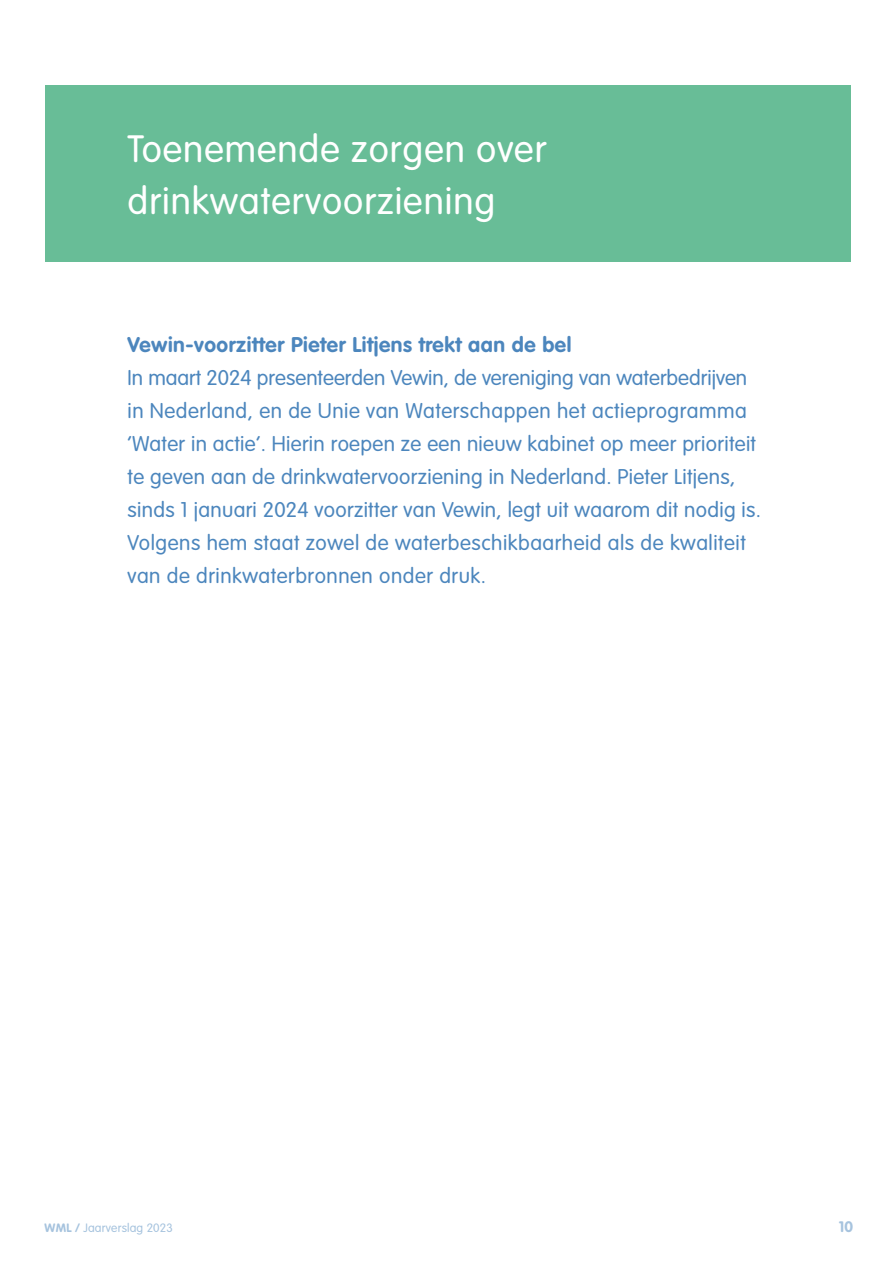
<style>
.page{position:relative;width:893px;height:1263px;background:#fff}
.page>*{position:absolute;margin:0;border:0;box-sizing:border-box;transform-origin:0 0}
.t1{font:300 37.5px "VAG Rounded Std";letter-spacing:.025em;color:#fff}
.t2{font:300 21px/33px "VAG Rounded Std";letter-spacing:.015em;color:#4c86bd}
.t3{font:700 21px "VAG Rounded Std";letter-spacing:.025em;color:#4c86bd}
.t4{font:700 15px "VAG Rounded Std";color:#a6c3de}
.t5{font:300 12px "VAG Rounded Std";letter-spacing:.015em;color:#a6c3de}
.s1{font-weight:700}
</style>
<div class="page">
<div style="left:45px;top:85px;width:805px;height:176px;background:#68bd97"></div>
<p class="t1" style="left:128px;top:127px;width:420px">Toenemende zorgen over</p>
<p class="t1" style="left:128px;top:179px;width:369px">drinkwatervoorziening</p>
<p class="t3" style="left:128px;top:332px;width:445px">Vewin-voorzitter Pieter Litjens trekt aan de bel</p>
<p class="t2" style="left:128px;top:362px;width:635px">In maart 2024 presenteerden Vewin, de vereniging van waterbedrijven in Nederland, en de Unie van Waterschappen het actieprogramma ‘Water in actie’. Hierin roepen ze een nieuw kabinet op meer prioriteit te geven aan de drinkwatervoorziening in Nederland. Pieter Litjens, sinds 1 januari 2024 voorzitter van Vewin, legt uit waarom dit nodig is.<br>Volgens hem staat zowel de waterbeschikbaarheid als de kwaliteit</p>
<p class="t2" style="left:128px;top:560px;width:360px">van de drinkwaterbronnen onder druk.</p>
<p class="t5" style="left:45px;top:1221px;width:130px"><span class="s1">WML /</span> Jaarverslag 2023</p>
<p class="t4" style="left:839px;top:1218px;width:16px">10</p>
</div>
